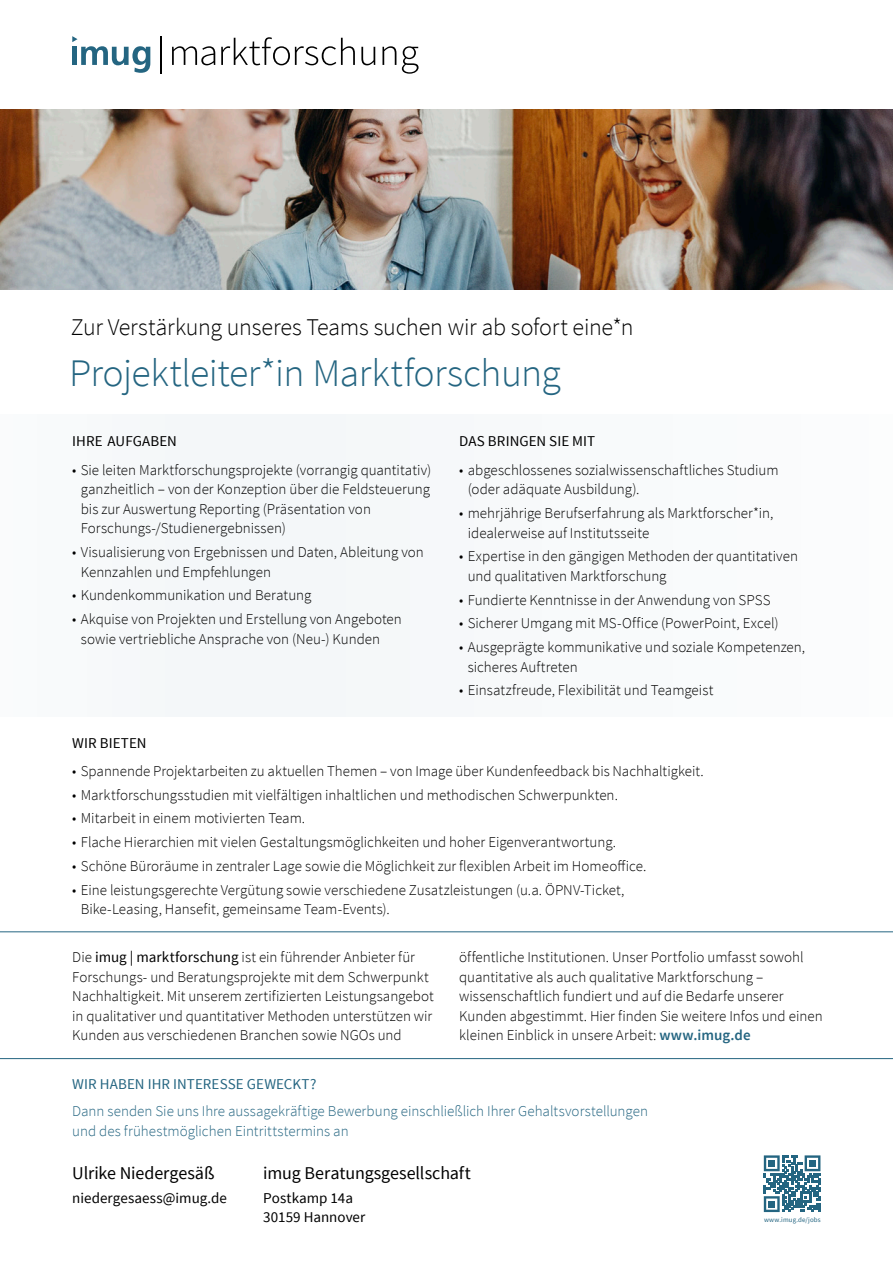
<style>
.page{position:relative;width:893px;height:1263px;background:#fff}
.page>*{position:absolute;margin:0;border:0;box-sizing:border-box;transform-origin:0 0}
.Copytext{font:300 39px "Source Sans Pro";letter-spacing:-.015em;color:#246581}
.Copytext-2{font:300 24px "Source Sans Pro";letter-spacing:-.01em;color:#000}
.Bulletpoint{font:18px "Source Sans Pro";letter-spacing:-.005em;color:#000}
.Bulletpoint-2{font:300 15px/19.5px "Source Sans Pro";color:#000}
.Bulletpoint-3{font:300 15px/19.5px "Source Sans Pro";color:#246581}
.Bulletpoint-4{font:15px "Source Sans Pro";color:#000}
.Bulletpoint-5{font:15px "Source Sans Pro";letter-spacing:.005em;color:#246581}
.Bulletpoint-6{font:6.9px "Source Sans Pro";letter-spacing:.02em;color:#246581}
.s1{font-weight:400}
.s2{font-weight:600;color:#246581}
</style>
<div class="page">
<img style="left:0;top:110px;width:893px;height:179px">
<hr style="left:0;top:1058px;width:893px;height:1px;background:#246581">
<svg style="left:172px;top:46px;width:43px;height:19px"></svg>
<svg style="left:221px;top:37px;width:134px;height:28px"></svg>
<svg style="left:361px;top:47px;width:14px;height:18px"></svg>
<svg style="left:382px;top:46px;width:14px;height:19px"></svg>
<svg style="left:402px;top:46px;width:17px;height:28px"></svg>
<svg style="left:72px;top:36px;width:78px;height:37px"></svg>
<hr style="left:161px;top:37px;width:1px;height:37px;background:#000">
<svg style="left:764px;top:1155px;width:56px;height:57px"></svg>
<div style="left:768px;top:1160px;width:7px;height:7px;background:#246581"></div>
<div style="left:809px;top:1160px;width:7px;height:7px;background:#246581"></div>
<div style="left:768px;top:1201px;width:7px;height:6px;background:#246581"></div>
<hr style="left:0;top:931px;width:893px;height:1px;background:#246581">
<div style="left:0;top:415px;width:893px;height:302px;background:#f7f9fa"></div>
<p class="Copytext-2" style="left:71px;top:313px;width:564px">Zur Verstärkung unseres Teams suchen wir ab sofort eine*n</p>
<p class="Copytext" style="left:69px;top:349px;width:493px">Projektleiter*in Marktforschung</p>
<p class="Bulletpoint-4" style="left:72px;top:431px;width:106px">IHRE AUFGABEN</p>
<p class="Bulletpoint-2" style="left:81px;top:460px;width:352px;text-indent:-9px">• Sie leiten Marktforschungsprojekte (vorrangig quantitativ) ganzheitlich – von der Konzeption über die Feldsteuerung bis zur Auswertung Reporting (Präsentation von Forschungs-/Studienergebnissen)</p>
<p class="Bulletpoint-2" style="left:81px;top:542px;width:345px;text-indent:-9px">• Visualisierung von Ergebnissen und Daten, Ableitung von<br>Kennzahlen und Empfehlungen</p>
<p class="Bulletpoint-2" style="left:72px;top:586px;width:241px">• Kundenkommunikation und Beratung</p>
<p class="Bulletpoint-2" style="left:81px;top:609px;width:323px;text-indent:-9px">• Akquise von Projekten und Erstellung von Angeboten sowie vertriebliche Ansprache von (Neu-) Kunden</p>
<p class="Bulletpoint-4" style="left:459px;top:431px;width:137px">DAS BRINGEN SIE MIT</p>
<p class="Bulletpoint-2" style="left:468px;top:460px;width:312px;text-indent:-9px">• abgeschlossenes sozialwissenschaftliches Studium (oder adäquate Ausbildung).</p>
<p class="Bulletpoint-2" style="left:468px;top:503px;width:307px;text-indent:-9px">• mehrjährige Berufserfahrung als Marktforscher*in, idealerweise auf Institutsseite</p>
<p class="Bulletpoint-2" style="left:468px;top:547px;width:332px;text-indent:-9px">• Expertise in den gängigen Methoden der quantitativen und qualitativen Marktforschung</p>
<p class="Bulletpoint-2" style="left:459px;top:590px;width:313px">• Fundierte Kenntnisse in der Anwendung von SPSS</p>
<p class="Bulletpoint-2" style="left:459px;top:614px;width:321px">• Sicherer Umgang mit MS-Office (PowerPoint, Excel)</p>
<p class="Bulletpoint-2" style="left:468px;top:637px;width:339px;text-indent:-9px">• Ausgeprägte kommunikative und soziale Kompetenzen, sicheres Auftreten</p>
<p class="Bulletpoint-2" style="left:459px;top:681px;width:256px">• Einsatzfreude, Flexibilität und Teamgeist</p>
<p class="Bulletpoint-4" style="left:72px;top:733px;width:76px">WIR BIETEN</p>
<p class="Bulletpoint-2" style="left:72px;top:761px;width:633px">• Spannende Projektarbeiten zu aktuellen Themen – von Image über Kundenfeedback bis Nachhaltigkeit.</p>
<p class="Bulletpoint-2" style="left:72px;top:785px;width:547px">• Marktforschungsstudien mit vielfältigen inhaltlichen und methodischen Schwerpunkten.</p>
<p class="Bulletpoint-2" style="left:72px;top:809px;width:234px">• Mitarbeit in einem motivierten Team.</p>
<p class="Bulletpoint-2" style="left:72px;top:832px;width:545px">• Flache Hierarchien mit vielen Gestaltungsmöglichkeiten und hoher Eigenverantwortung.</p>
<p class="Bulletpoint-2" style="left:72px;top:856px;width:575px">• Schöne Büroräume in zentraler Lage sowie die Möglichkeit zur flexiblen Arbeit im Homeoffice.</p>
<p class="Bulletpoint-2" style="left:81px;top:880px;width:545px;text-indent:-9px">• Eine leistungsgerechte Vergütung sowie verschiedene Zusatzleistungen (u.a. ÖPNV-Ticket,<br>Bike-Leasing, Hansefit, gemeinsame Team-Events).</p>
<p class="Bulletpoint-2" style="left:72px;top:948px;width:363px">Die <span class="s1">imug | marktforschung</span> ist ein führender Anbieter für Forschungs- und Beratungsprojekte mit dem Schwerpunkt Nachhaltigkeit. Mit unserem zertifizierten Leistungsangebot in qualitativer und quantitativer Methoden unterstützen wir Kunden aus verschiedenen Branchen sowie NGOs und</p>
<p class="Bulletpoint-5" style="left:72px;top:1075px;width:246px">WIR HABEN IHR INTERESSE GEWECKT?</p>
<p class="Bulletpoint-2" style="left:459px;top:948px;width:365px">öffentliche Institutionen. Unser Portfolio umfasst sowohl quantitative als auch qualitative Marktforschung – wissenschaftlich fundiert und auf die Bedarfe unserer Kunden abgestimmt. Hier finden Sie weitere Infos und einen kleinen Einblick in unsere Arbeit: <span class="s2">www.imug.de</span></p>
<p class="Bulletpoint-3" style="left:72px;top:1102px;width:577px">Dann senden Sie uns Ihre aussagekräftige Bewerbung einschließlich Ihrer Gehaltsvorstellungen und des frühestmöglichen Eintrittstermins an</p>
<p class="Bulletpoint" style="left:72px;top:1162px;width:144px">Ulrike Niedergesäß</p>
<p class="Bulletpoint-4" style="left:72px;top:1189px;width:156px">niedergesaess@imug.de</p>
<p class="Bulletpoint" style="left:263px;top:1162px;width:209px">imug Beratungsgesellschaft</p>
<p class="Bulletpoint-4" style="left:263px;top:1189px;width:91px">Postkamp 14a</p>
<p class="Bulletpoint-4" style="left:263px;top:1208px;width:104px">30159 Hannover</p>
<p class="Bulletpoint-6" style="left:764px;top:1216px;width:58px">www.imug.de/jobs</p>
</div>
